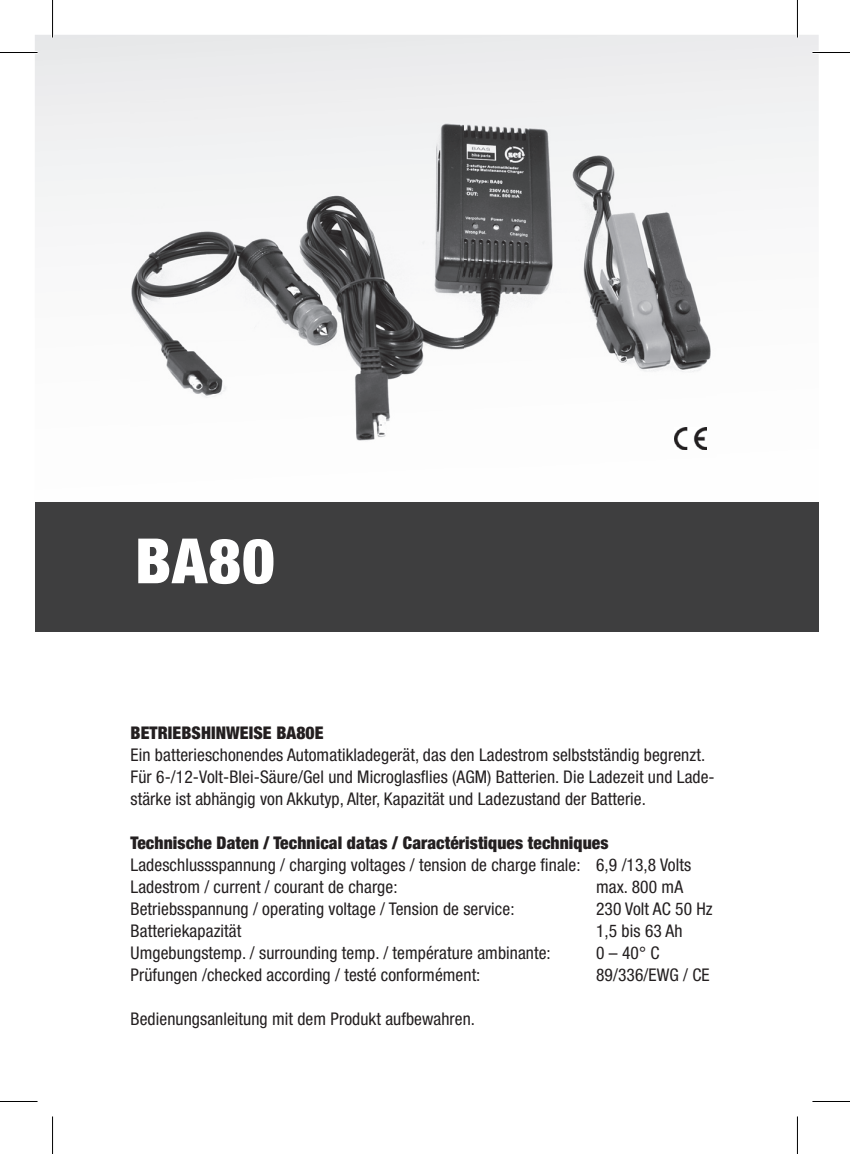
<style>
.page{position:relative;width:850px;height:1154px;background:#fff}
.page>*{position:absolute;margin:0;border:0;box-sizing:border-box;transform-origin:0 0}
.t1{font:900 condensed 62.5px "Helvetica Neue";color:#fff}
.t2{font:condensed 17.5px/22px "Helvetica Neue";letter-spacing:.005em;color:#231f20}
.t3{font:900 condensed 17.5px "Helvetica Neue";letter-spacing:.005em;color:#231f20}
</style>
<div class="page">
<svg style="left:35px;top:35px;width:783px;height:468px"></svg>
<div style="left:35px;top:503px;width:783px;height:129px;background:#3e3e3f"></div>
<img style="left:130px;top:102px;width:586px;height:366px">
<img style="left:674px;top:427px;width:32px;height:23px">
<hr style="left:0;top:51px;width:38px;height:3px;background:#fff">
<hr style="left:812px;top:51px;width:37px;height:3px;background:#fff">
<hr style="left:51px;top:0;width:3px;height:38px;background:#fff">
<hr style="left:795px;top:0;width:3px;height:38px;background:#fff">
<hr style="left:0;top:52px;width:38px;height:1px;background:#000">
<hr style="left:812px;top:52px;width:37px;height:1px;background:#000">
<hr style="left:0;top:1101px;width:38px;height:1px;background:#000">
<hr style="left:812px;top:1101px;width:37px;height:1px;background:#000">
<hr style="left:52px;top:0;width:1px;height:38px;background:#000">
<hr style="left:52px;top:1116px;width:1px;height:38px;background:#000">
<hr style="left:796px;top:0;width:1px;height:38px;background:#000">
<hr style="left:796px;top:1116px;width:1px;height:38px;background:#000">
<h1 class="t1" style="left:135px;top:522px;width:141px">BA80</h1>
<p class="t3" style="left:130px;top:722px;width:194px">BETRIEBSHINWEISE BA80E</p>
<p class="t2" style="left:130px;top:743px;width:585px">Ein batterieschonendes Automatikladegerät, das den Ladestrom selbstständig begrenzt.<br>Für 6-/12-Volt-Blei-Säure/Gel und Microglasflies (AGM) Batterien. Die Ladezeit und Lade&shy;stärke ist abhängig von Akkutyp, Alter, Kapazität und Ladezustand der Batterie.</p>
<p class="t3" style="left:130px;top:832px;width:479px">Technische Daten / Technical datas / Caractéristiques techniques</p>
<p class="t2" style="left:130px;top:853px;width:562px">Ladeschlussspannung / charging voltages / tension de charge finale: 6,9 /13,8 Volts<br>Ladestrom / current / courant de charge:</p>
<p class="t2" style="left:595px;top:875px;width:88px">max. 800 mA</p>
<p class="t2" style="left:130px;top:897px;width:385px">Betriebsspannung / operating voltage / Tension de service:</p>
<p class="t2" style="left:595px;top:897px;width:118px">230 Volt AC 50 Hz</p>
<p class="t2" style="left:130px;top:919px;width:112px">Batteriekapazität</p>
<p class="t2" style="left:595px;top:919px;width:88px">1,5 bis 63 Ah</p>
<p class="t2" style="left:130px;top:941px;width:421px">Umgebungstemp. / surrounding temp. / température ambinante:</p>
<p class="t2" style="left:595px;top:941px;width:65px">0 – 40° C</p>
<p class="t2" style="left:130px;top:963px;width:351px">Prüfungen /checked according / testé conformément:</p>
<p class="t2" style="left:595px;top:963px;width:115px">89/336/EWG / CE</p>
<p class="t2" style="left:130px;top:1007px;width:346px">Bedienungsanleitung mit dem Produkt aufbewahren.</p>
</div>
